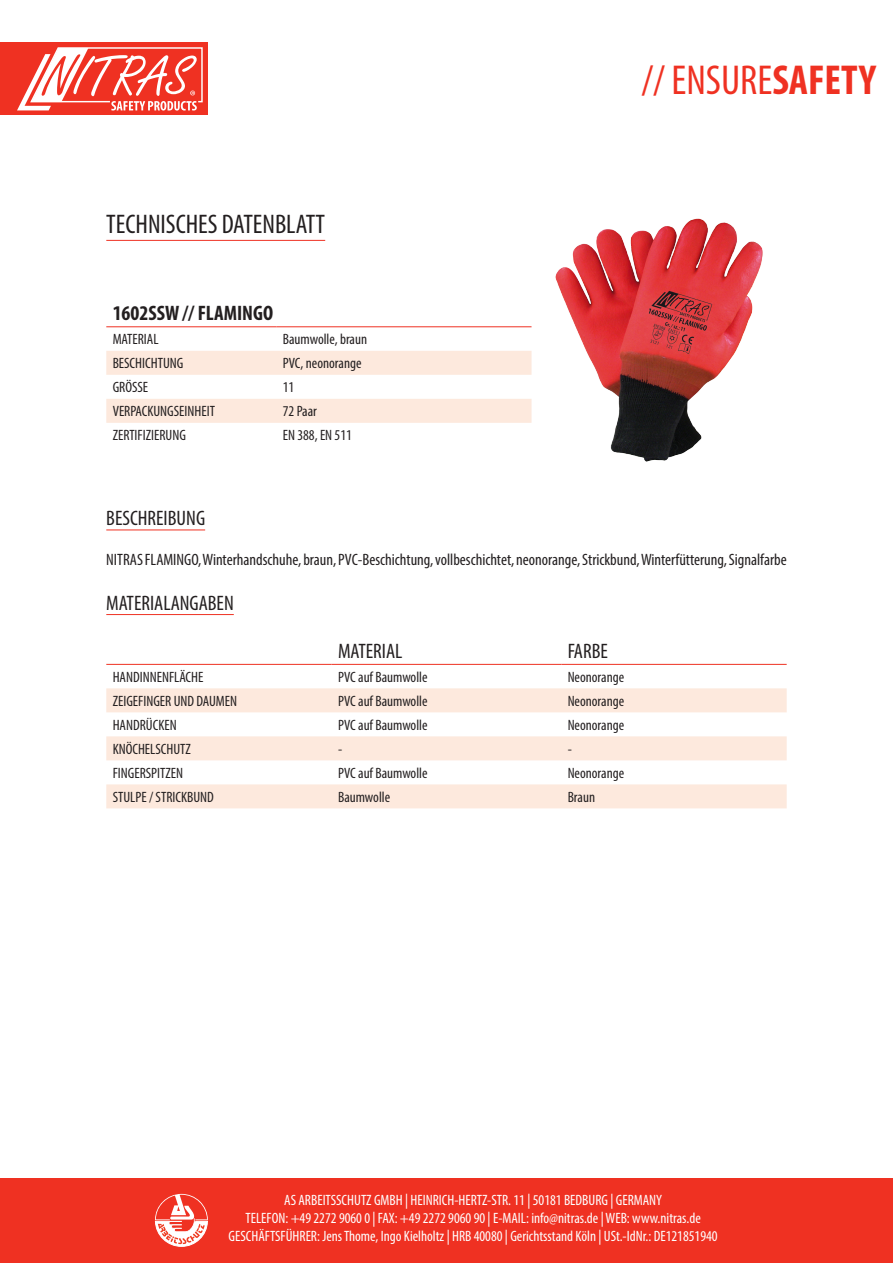
<style>
.page{position:relative;width:893px;height:1263px;background:#fff}
.page>*{position:absolute;margin:0;border:0;box-sizing:border-box;transform-origin:0 0}
.t1{font:condensed 42px "Myriad Pro";color:#ef3122}
.t2{font:condensed 27px "Myriad Pro";color:#231f20}
.t3{font:condensed 21px "Myriad Pro";color:#231f20}
.t4{font:700 condensed 21px "Myriad Pro";color:#231f20}
.t5{font:condensed 16.5px "Myriad Pro";color:#231f20}
.t6{font:condensed 15px "Myriad Pro";color:#231f20}
.t7{font:condensed 15px/18px "Myriad Pro";color:#fff;text-align:center}
.s1{font-weight:700}
</style>
<div class="page">
<div style="left:0;top:1178px;width:893px;height:85px;background:#ef3122"></div>
<div style="left:0;top:43px;width:207px;height:72px;background:#ef3122"></div>
<svg style="left:17px;top:47px;width:186px;height:64px"></svg>
<svg style="left:155px;top:1194px;width:53px;height:53px"></svg>
<hr style="left:106px;top:240px;width:219px;height:1px;background:#ef3122">
<hr style="left:106px;top:530px;width:99px;height:1px;background:#ef3122">
<hr style="left:106px;top:614px;width:128px;height:1px;background:#ef3122">
<svg style="left:106px;top:351px;width:425px;height:72px"></svg>
<hr style="left:106px;top:326px;width:170px;height:1px;background:#ef3122">
<hr style="left:276px;top:326px;width:255px;height:1px;background:#ef3122">
<svg style="left:106px;top:688px;width:681px;height:120px;fill:#fde9dd"></svg>
<hr style="left:106px;top:664px;width:226px;height:1px;background:#ef3122">
<hr style="left:332px;top:664px;width:229px;height:1px;background:#ef3122">
<hr style="left:561px;top:664px;width:226px;height:1px;background:#ef3122">
<img style="left:531px;top:218px;width:232px;height:244px">
<p class="t2" style="left:106px;top:208px;width:220px">TECHNISCHES DATENBLATT</p>
<p class="t4" style="left:113px;top:300px;width:162px">1602SSW // FLAMINGO</p>
<p class="t6" style="left:113px;top:330px;width:47px">MATERIAL</p>
<p class="t6" style="left:283px;top:330px;width:86px">Baumwolle, braun</p>
<p class="t6" style="left:113px;top:354px;width:72px">BESCHICHTUNG</p>
<p class="t6" style="left:283px;top:354px;width:80px">PVC, neonorange</p>
<p class="t6" style="left:113px;top:378px;width:37px">GRÖSSE</p>
<p class="t6" style="left:283px;top:378px;width:13px">11</p>
<p class="t6" style="left:113px;top:402px;width:104px">VERPACKUNGSEINHEIT</p>
<p class="t6" style="left:283px;top:402px;width:36px">72 Paar</p>
<p class="t6" style="left:113px;top:426px;width:75px">ZERTIFIZIERUNG</p>
<p class="t6" style="left:283px;top:426px;width:71px">EN 388, EN 511</p>
<h1 class="t1" style="left:641px;top:55px;width:236px">// ENSURE<span class="s1">SAFETY</span></h1>
<p class="t3" style="left:106px;top:506px;width:100px">BESCHREIBUNG</p>
<p class="t5" style="left:106px;top:550px;width:682px">NITRAS FLAMINGO, Winterhandschuhe, braun, PVC-Beschichtung, vollbeschichtet, neonorange, Strickbund, Winterfütterung, Signalfarbe</p>
<p class="t3" style="left:106px;top:590px;width:129px">MATERIALANGABEN</p>
<p class="t3" style="left:338px;top:638px;width:66px">MATERIAL</p>
<p class="t3" style="left:568px;top:638px;width:42px">FARBE</p>
<p class="t6" style="left:113px;top:668px;width:92px">HANDINNENFLÄCHE</p>
<p class="t6" style="left:338px;top:668px;width:91px">PVC auf Baumwolle</p>
<p class="t6" style="left:568px;top:668px;width:58px">Neonorange</p>
<p class="t6" style="left:113px;top:692px;width:126px">ZEIGEFINGER UND DAUMEN</p>
<p class="t6" style="left:338px;top:692px;width:91px">PVC auf Baumwolle</p>
<p class="t6" style="left:568px;top:692px;width:58px">Neonorange</p>
<p class="t6" style="left:113px;top:716px;width:66px">HANDRÜCKEN</p>
<p class="t6" style="left:338px;top:716px;width:91px">PVC auf Baumwolle</p>
<p class="t6" style="left:568px;top:716px;width:58px">Neonorange</p>
<p class="t6" style="left:113px;top:740px;width:80px">KNÖCHELSCHUTZ</p>
<p class="t6" style="left:338px;top:740px;width:6px">-</p>
<p class="t6" style="left:568px;top:740px;width:6px">-</p>
<p class="t6" style="left:113px;top:764px;width:72px">FINGERSPITZEN</p>
<p class="t6" style="left:338px;top:764px;width:91px">PVC auf Baumwolle</p>
<p class="t6" style="left:568px;top:764px;width:58px">Neonorange</p>
<p class="t6" style="left:113px;top:788px;width:103px">STULPE / STRICKBUND</p>
<p class="t6" style="left:338px;top:788px;width:54px">Baumwolle</p>
<p class="t6" style="left:568px;top:788px;width:29px">Braun</p>
<p class="t7" style="left:229px;top:1191px;width:491px">AS ARBEITSSCHUTZ GMBH | HEINRICH-HERTZ-STR. 11 | 50181 BEDBURG | GERMANY<br>TELEFON: +49 2272 9060 0 | FAX: +49 2272 9060 90 | E-MAIL: info@nitras.de | WEB: www.nitras.de<br>GESCHÄFTSFÜHRER: Jens Thome, Ingo Kielholtz | HRB 40080 | Gerichtsstand Köln | USt.-IdNr.: DE121851940</p>
</div>
